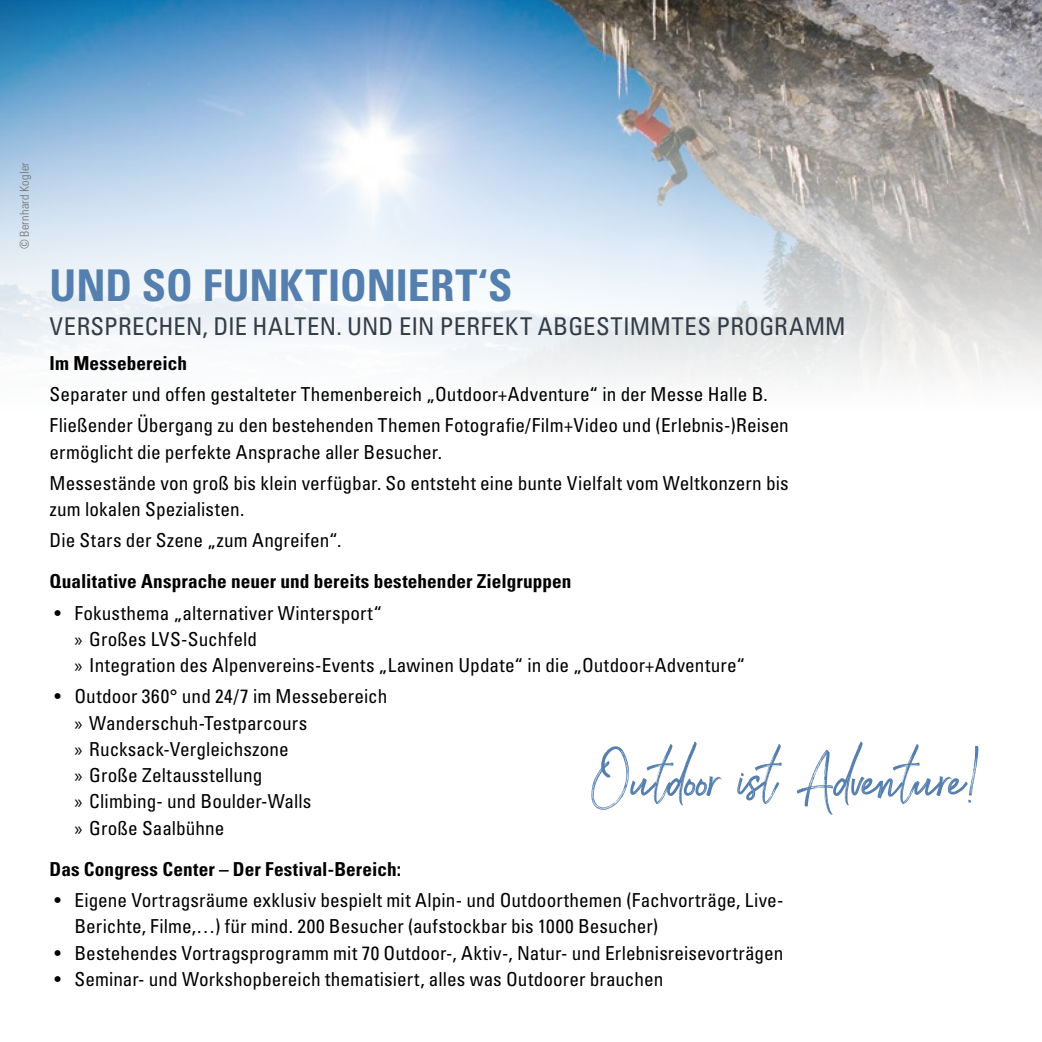
<style>
.page{position:relative;width:1042px;height:1042px;background:#fff}
.page>*{position:absolute;margin:0;border:0;box-sizing:border-box;transform-origin:0 0}
.t1{font:66.5px "Brownhill Script";letter-spacing:.02em;color:#557fae}
.t2{font:700 condensed 43.75px "Univers LT Std";color:#557fae}
.t3{font:condensed 24.5px "Univers LT Std";letter-spacing:.015em;color:#333d47}
.t4{font:condensed 19.25px/26.2px "Univers LT Std";letter-spacing:.005em;color:#000}
.t5{font:700 condensed 19.25px "Univers LT Std";letter-spacing:.005em;color:#000}
.t6{font:300 condensed 12.25px "Univers LT Std";letter-spacing:.02em;color:#706f6f}
.s1{font-family:"Myriad Pro";font-stretch:normal}
</style>
<div class="page">
<img style="left:0;top:0;width:1042px;height:381px">
<p class="t6" style="left:17px;top:249px;width:88px;rotate:-90deg">© Bernhard Kogler</p>
<h2 class="t2" style="left:50px;top:258px;width:464px">UND SO FUNKTIONIERT‘S</h2>
<p class="t3" style="left:50px;top:311px;width:797px">VERSPRECHEN, DIE HALTEN. UND EIN PERFEKT ABGESTIMMTES PROGRAMM</p>
<p class="t5" style="left:50px;top:351px;width:139px">Im Messebereich</p>
<p class="t4" style="left:50px;top:378px;width:741px;line-height:31.2px">Separater und offen gestalteter Themenbereich „Outdoor+Adventure“ in der Messe Halle B.<br>Fließender Übergang zu den bestehenden Themen Fotografie/Film+Video und (Erlebnis-)Reisen</p>
<p class="t4" style="left:50px;top:436px;width:740px;line-height:31.2px">ermöglicht die perfekte Ansprache aller Besucher.<br>Messestände von groß bis klein verfügbar. So entsteht eine bunte Vielfalt vom Weltkonzern bis</p>
<p class="t4" style="left:50px;top:493px;width:293px;line-height:31.2px">zum lokalen Spezialisten.<br>Die Stars der Szene „zum Angreifen“.</p>
<p class="t5" style="left:50px;top:570px;width:523px">Qualitative Ansprache neuer und bereits bestehender Zielgruppen</p>
<p class="t4" style="left:74px;top:599px;width:672px;text-indent:-20px">• Fokusthema „alternativer Wintersport“<br><span class="s1">»</span> Großes LVS-Suchfeld<br><span class="s1">»</span> Integration des Alpenvereins-Events „Lawinen Update“ in die „Outdoor+Adventure“</p>
<p class="t4" style="left:74px;top:683px;width:314px;text-indent:-20px">• Outdoor 360° und 24/7 im Messebereich <span class="s1">»</span> Wanderschuh-Testparcours<br><span class="s1">»</span> Rucksack-Vergleichszone<br><span class="s1">»</span> Große Zeltausstellung<br><span class="s1">»</span> Climbing- und Boulder-Walls<br><span class="s1">»</span> Große Saalbühne</p>
<p class="t5" style="left:50px;top:857px;width:353px">Das Congress Center – Der Festival-Bereich:</p>
<p class="t4" style="left:74px;top:887px;width:711px;text-indent:-20px">• Eigene Vortragsräume exklusiv bespielt mit Alpin- und Outdoorthemen (Fachvorträge, Live-<br>Berichte, Filme,…) für mind. 200 Besucher (aufstockbar bis 1000 Besucher)</p>
<p class="t4" style="left:55px;top:939px;width:730px">• Bestehendes Vortragsprogramm mit 70 Outdoor-, Aktiv-, Natur- und Erlebnisreisevorträgen</p>
<p class="t4" style="left:55px;top:965px;width:610px">• Seminar- und Workshopbereich thematisiert, alles was Outdoorer brauchen</p>
<h1 class="t1" style="left:591px;top:734px;width:388px">Outdoor ist Adventure!</h1>
</div>
